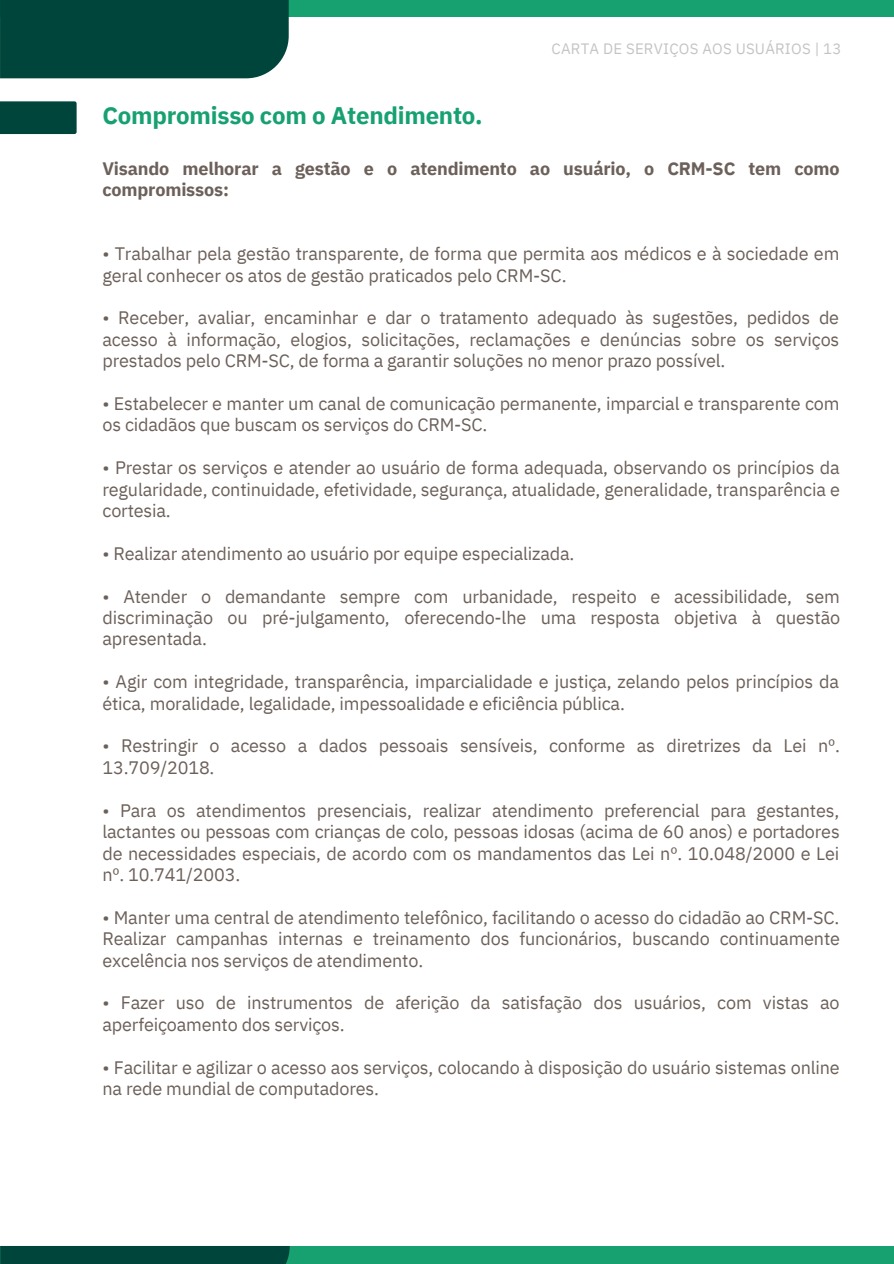
<style>
.page{position:relative;width:894px;height:1264px;background:#fff}
.page>*{position:absolute;margin:0;border:0;box-sizing:border-box;transform-origin:0 0}
.t1{font:700 24px "IBM Plex Sans";letter-spacing:-.01em;color:#17a171}
.t2{font:18px/21.5px "IBM Plex Sans";letter-spacing:-.01em;color:#6c605a}
.t3{font:700 18px/21.5px "IBM Plex Sans";letter-spacing:-.01em;color:#6c605a}
.t4{font:15px "IBM Plex Sans";letter-spacing:.015em;color:#c4c4c4}
</style>
<div class="page">
<div style="left:0;top:0;width:893px;height:16px;background:#17a171"></div>
<div style="left:0;top:0;width:288px;height:78px;background:#00453b"></div>
<div style="left:0;top:1246px;width:893px;height:17px;background:#17a171"></div>
<div style="left:0;top:1246px;width:290px;height:17px;background:#00453b"></div>
<div style="left:0;top:101px;width:77px;height:33px;background:#00453b"></div>
<p class="t4" style="left:551px;top:38px;width:291px">CARTA DE SERVIÇOS AOS USUÁRIOS | 13</p>
<h1 class="t1" style="left:102px;top:99px;width:381px">Compromisso com o Atendimento.</h1>
<p class="t3" style="left:102px;top:157px;width:738px">Visando melhorar a gestão e o atendimento ao usuário, o CRM-SC tem como compromissos:</p>
<p class="t2" style="left:102px;top:243px;width:738px">• Trabalhar pela gestão transparente, de forma que permita aos médicos e à sociedade em geral conhecer os atos de gestão praticados pelo CRM-SC.</p>
<p class="t2" style="left:102px;top:307px;width:738px;text-align:justify">• Receber, avaliar, encaminhar e dar o tratamento adequado às sugestões, pedidos de acesso à informação, elogios, solicitações, reclamações e denúncias sobre os serviços prestados pelo CRM-SC, de forma a garantir soluções no menor prazo possível.</p>
<p class="t2" style="left:102px;top:392px;width:738px">• Estabelecer e manter um canal de comunicação permanente, imparcial e transparente com os cidadãos que buscam os serviços do CRM-SC.</p>
<p class="t2" style="left:102px;top:457px;width:738px;text-align:justify">• Prestar os serviços e atender ao usuário de forma adequada, observando os princípios da regularidade, continuidade, efetividade, segurança, atualidade, generalidade, transparência e cortesia.</p>
<p class="t2" style="left:102px;top:542px;width:473px">• Realizar atendimento ao usuário por equipe especializada.</p>
<p class="t2" style="left:102px;top:585px;width:739px;text-align:justify">• Atender o demandante sempre com urbanidade, respeito e acessibilidade, sem discriminação ou pré-julgamento, oferecendo-lhe uma resposta objetiva à questão apresentada.</p>
<p class="t2" style="left:102px;top:670px;width:738px">• Agir com integridade, transparência, imparcialidade e justiça, zelando pelos princípios da ética, moralidade, legalidade, impessoalidade e eficiência pública.</p>
<p class="t2" style="left:102px;top:735px;width:738px">• Restringir o acesso a dados pessoais sensíveis, conforme as diretrizes da Lei nº.<br>13.709/2018.</p>
<p class="t2" style="left:102px;top:799px;width:738px;text-align:justify">• Para os atendimentos presenciais, realizar atendimento preferencial para gestantes, lactantes ou pessoas com crianças de colo, pessoas idosas (acima de 60 anos) e portadores de necessidades especiais, de acordo com os mandamentos das Lei nº. 10.048/2000 e Lei nº. 10.741/2003.</p>
<p class="t2" style="left:102px;top:906px;width:738px;text-align:justify">• Manter uma central de atendimento telefônico, facilitando o acesso do cidadão ao CRM-SC.<br>Realizar campanhas internas e treinamento dos funcionários, buscando continuamente excelência nos serviços de atendimento.</p>
<p class="t2" style="left:102px;top:991px;width:738px">• Fazer uso de instrumentos de aferição da satisfação dos usuários, com vistas ao aperfeiçoamento dos serviços.</p>
<p class="t2" style="left:102px;top:1056px;width:738px">• Facilitar e agilizar o acesso aos serviços, colocando à disposição do usuário sistemas online na rede mundial de computadores.</p>
</div>
